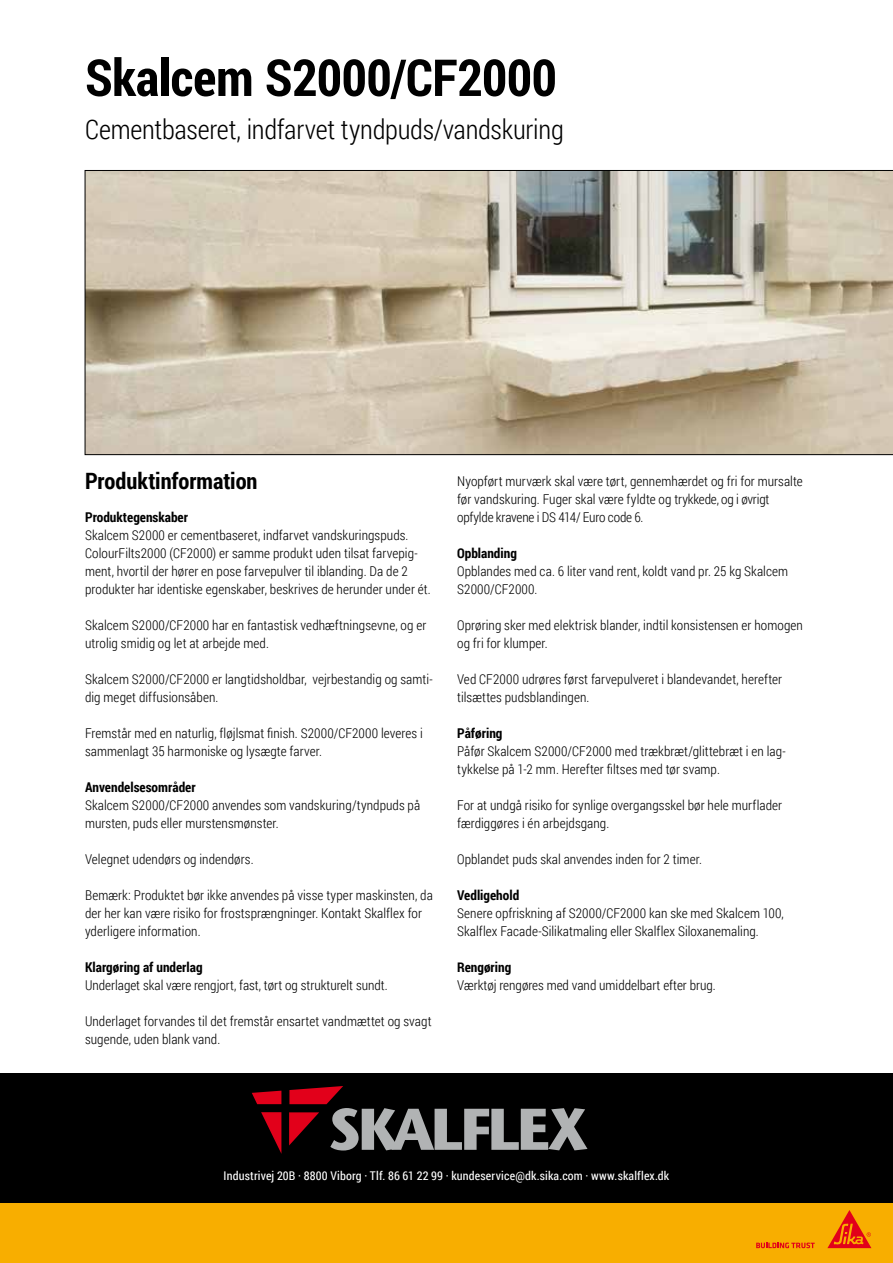
<style>
.page{position:relative;width:893px;height:1263px;background:#fff}
.page>*{position:absolute;margin:0;border:0;box-sizing:border-box;transform-origin:0 0}
.t1{font:700 51px "Roboto Condensed";letter-spacing:-.01em;color:#000}
.t2{font:300 27px "Roboto Condensed";letter-spacing:-.01em;color:#000}
.t3{font:700 22.5px "Roboto Condensed";letter-spacing:-.005em;color:#000}
.t4{font:300 13.5px/18px "Roboto Condensed";letter-spacing:.005em;color:#000}
.t5{font:700 13.5px "Roboto Condensed";color:#000}
.t6{font:12px "Roboto Condensed";letter-spacing:.015em;color:#fff}
</style>
<div class="page">
<svg style="left:85px;top:170px;width:808px;height:285px;background:#c1b7a4"></svg>
<div style="left:0;top:1073px;width:893px;height:135px;background:#000"></div>
<div style="left:0;top:1203px;width:893px;height:60px;background:#f8ae00"></div>
<svg style="left:252px;top:1091px;width:29px;height:13px"></svg>
<svg style="left:261px;top:1112px;width:20px;height:41px"></svg>
<svg style="left:289px;top:1086px;width:298px;height:64px"></svg>
<svg style="left:756px;top:1242px;width:59px;height:6px"></svg>
<svg style="left:827px;top:1210px;width:44px;height:38px"></svg>
<h1 class="t1" style="left:85px;top:42px;width:473px">Skalcem S2000/CF2000</h1>
<h2 class="t2" style="left:85px;top:111px;width:480px">Cementbaseret, indfarvet tyndpuds/vandskuring</h2>
<h3 class="t3" style="left:85px;top:465px;width:174px">Produktinformation</h3>
<p class="t5" style="left:85px;top:508px;width:105px">Produktegenskaber</p>
<p class="t4" style="left:85px;top:526px;width:347px">Skalcem S2000 er cementbaseret, indfarvet vandskuringspuds.<br>ColourFilts2000 (CF2000) er samme produkt uden tilsat farvepig&shy;ment, hvortil der hører en pose farvepulver til iblanding. Da de 2 produkter har identiske egenskaber, beskrives de herunder under ét.</p>
<p class="t4" style="left:85px;top:616px;width:343px">Skalcem S2000/CF2000 har en fantastisk vedhæftningsevne, og er utrolig smidig og let at arbejde med.</p>
<p class="t4" style="left:85px;top:670px;width:349px">Skalcem S2000/CF2000 er langtidsholdbar, vejrbestandig og samti&shy;dig meget diffusionsåben.</p>
<p class="t4" style="left:85px;top:724px;width:339px">Fremstår med en naturlig, fløjlsmat finish. S2000/CF2000 leveres i sammenlagt 35 harmoniske og lysægte farver.</p>
<p class="t5" style="left:85px;top:778px;width:112px">Anvendelsesområder</p>
<p class="t4" style="left:85px;top:796px;width:337px">Skalcem S2000/CF2000 anvendes som vandskuring/tyndpuds på mursten, puds eller murstensmønster.</p>
<p class="t4" style="left:85px;top:850px;width:170px">Velegnet udendørs og indendørs.</p>
<p class="t4" style="left:85px;top:886px;width:349px">Bemærk: Produktet bør ikke anvendes på visse typer maskinsten, da der her kan være risiko for frostsprængninger. Kontakt Skalflex for yderligere information.</p>
<p class="t5" style="left:85px;top:958px;width:119px">Klargøring af underlag</p>
<p class="t4" style="left:85px;top:976px;width:304px">Underlaget skal være rengjort, fast, tørt og strukturelt sundt.</p>
<p class="t4" style="left:85px;top:1012px;width:348px">Underlaget forvandes til det fremstår ensartet vandmættet og svagt sugende, uden blank vand.</p>
<p class="t4" style="left:457px;top:472px;width:347px">Nyopført murværk skal være tørt, gennemhærdet og fri for mursalte før vandskuring. Fuger skal være fyldte og trykkede, og i øvrigt opfylde kravene i DS 414/ Euro code 6.</p>
<p class="t5" style="left:457px;top:544px;width:61px">Opblanding</p>
<p class="t4" style="left:457px;top:562px;width:333px">Opblandes med ca. 6 liter vand rent, koldt vand pr. 25 kg Skalcem<br>S2000/CF2000.</p>
<p class="t4" style="left:457px;top:616px;width:347px">Oprøring sker med elektrisk blander, indtil konsistensen er homogen og fri for klumper.</p>
<p class="t4" style="left:457px;top:670px;width:327px">Ved CF2000 udrøres først farvepulveret i blandevandet, herefter tilsættes pudsblandingen.</p>
<p class="t5" style="left:457px;top:724px;width:47px">Påføring</p>
<p class="t4" style="left:457px;top:742px;width:330px">Påfør Skalcem S2000/CF2000 med trækbræt/glittebræt i en lag&shy;tykkelse på 1-2 mm. Herefter filtses med tør svamp.</p>
<p class="t4" style="left:457px;top:796px;width:327px">For at undgå risiko for synlige overgangsskel bør hele murflader færdiggøres i én arbejdsgang.</p>
<p class="t4" style="left:457px;top:850px;width:246px">Opblandet puds skal anvendes inden for 2 timer.</p>
<p class="t5" style="left:457px;top:886px;width:64px">Vedligehold</p>
<p class="t4" style="left:457px;top:904px;width:328px">Senere opfriskning af S2000/CF2000 kan ske med Skalcem 100,<br>Skalflex Facade-Silikatmaling eller Skalflex Siloxanemaling.</p>
<p class="t5" style="left:457px;top:958px;width:56px">Rengøring</p>
<p class="t4" style="left:457px;top:976px;width:260px">Værktøj rengøres med vand umiddelbart efter brug.</p>
<p class="t6" style="left:224px;top:1167px;width:447px">Industrivej 20B · 8800 Viborg · Tlf. 86 61 22 99 · kundeservice@dk.sika.com · www.skalflex.dk</p>
<p class="t6" style="left:248px;top:1167px;width:397px">Industrivej 20B · 8800 Viborg · Tlf. 86 61 22 99 · mail@skalflex.dk · www.skalflex.dk</p>
</div>
